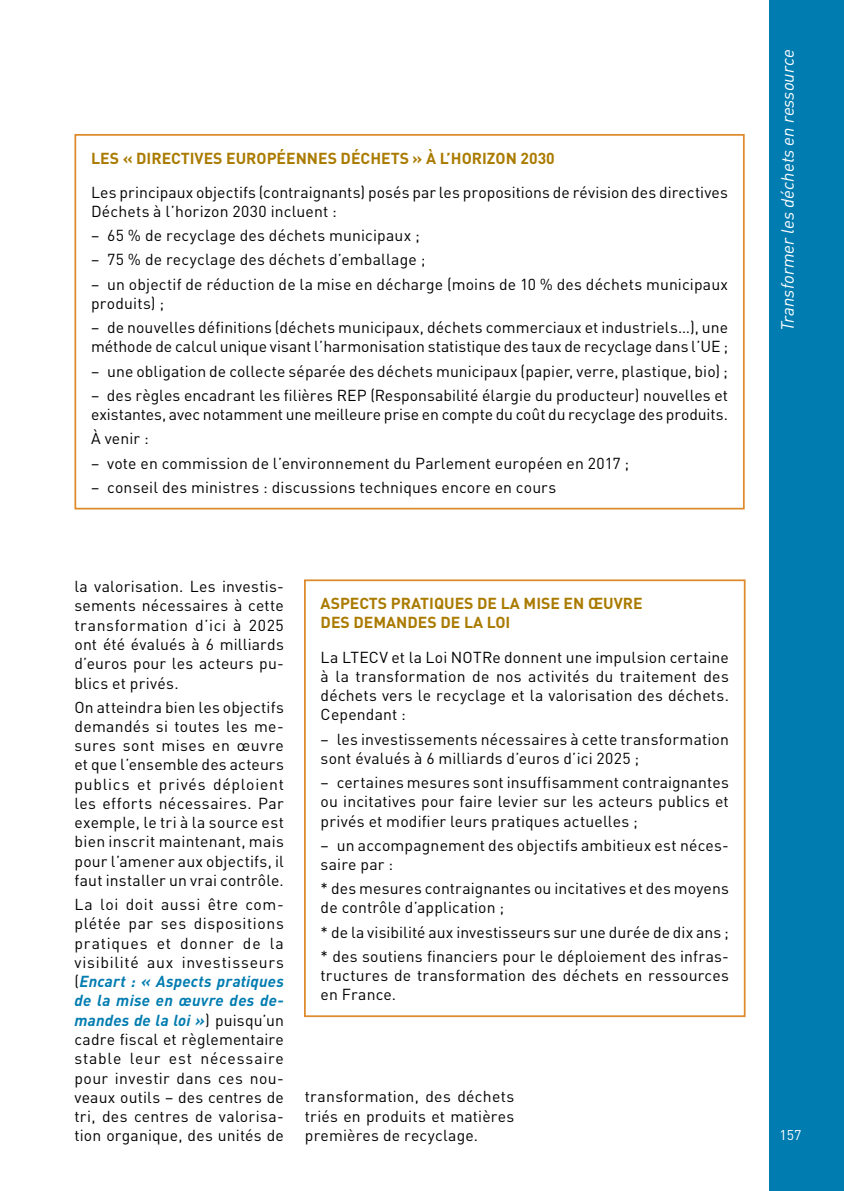
<style>
.page{position:relative;width:844px;height:1191px;background:#fff}
.page>*{position:absolute;margin:0;border:0;box-sizing:border-box;transform-origin:0 0}
.t1{font:italic 17.5px "DIN";color:#fff}
.t2{font:15.75px/19.2px "DIN";letter-spacing:.01em;color:#000}
.t3{font:700 15.75px/19.2px "DIN";color:#aa7b00}
.t4{font:14px "DIN";color:#fff}
.s1{font-weight:700;font-style:italic;color:#007cb0}
</style>
<div class="page">
<div style="left:769px;top:0;width:74px;height:1191px;background:#007cb0"></div>
<div style="left:74px;top:134px;width:670px;height:375px;border:2px solid #dd8b2c"></div>
<div style="left:304px;top:579px;width:441px;height:438px;border:2px solid #dd8b2c"></div>
<p class="t3" style="left:91px;top:148px;width:465px">LES « DIRECTIVES EUROPÉENNES DÉCHETS » À L’HORIZON 2030</p>
<p class="t2" style="left:91px;top:182px;width:638px">Les principaux objectifs (contraignants) posés par les propositions de révision des directives<br>Déchets à l’horizon 2030 incluent :</p>
<p class="t2" style="left:91px;top:226px;width:330px">– 65 % de recyclage des déchets municipaux ;</p>
<p class="t2" style="left:91px;top:250px;width:336px">– 75 % de recyclage des déchets d’emballage ;</p>
<p class="t2" style="left:91px;top:274px;width:638px">– un objectif de réduction de la mise en décharge (moins de 10 % des déchets municipaux produits) ;</p>
<p class="t2" style="left:91px;top:317px;width:638px">– de nouvelles définitions (déchets municipaux, déchets commerciaux et industriels…), une méthode de calcul unique visant l’harmonisation statistique des taux de recyclage dans l’UE ;</p>
<p class="t2" style="left:91px;top:361px;width:638px">– une obligation de collecte séparée des déchets municipaux (papier, verre, plastique, bio) ;</p>
<p class="t2" style="left:91px;top:385px;width:638px">– des règles encadrant les filières REP (Responsabilité élargie du producteur) nouvelles et existantes, avec notamment une meilleure prise en compte du coût du recyclage des produits.</p>
<p class="t2" style="left:91px;top:429px;width:59px">À venir :</p>
<p class="t2" style="left:91px;top:453px;width:539px">– vote en commission de l’environnement du Parlement européen en 2017 ;</p>
<p class="t2" style="left:91px;top:477px;width:466px">– conseil des ministres : discussions techniques encore en cours</p>
<p class="t2" style="left:74px;top:576px;width:211px;text-align:justify">la valorisation. Les investis&shy;sements nécessaires à cette transformation d’ici à 2025 ont été évalués à 6 milliards d’euros pour les acteurs pu&shy;blics et privés.</p>
<p class="t2" style="left:74px;top:697px;width:211px;text-align:justify">On atteindra bien les objectifs demandés si toutes les me&shy;sures sont mises en œuvre et que l’ensemble des acteurs publics et privés déploient les efforts nécessaires. Par exemple, le tri à la source est bien inscrit maintenant, mais pour l’amener aux objectifs, il faut installer un vrai contrôle.</p>
<p class="t2" style="left:74px;top:894px;width:211px;text-align:justify">La loi doit aussi être com&shy;plétée par ses dispositions pratiques et donner de la visibilité aux investisseurs (<span class="s1">Encart : « Aspects pratiques de la mise en œuvre des de&shy;mandes de la loi »</span>) puisqu’un cadre fiscal et règlementaire stable leur est nécessaire pour investir dans ces nou&shy;veaux outils – des centres de tri, des centres de valorisa&shy;tion organique, des unités de</p>
<p class="t3" style="left:320px;top:593px;width:323px">ASPECTS PRATIQUES DE LA MISE EN ŒUVRE<br>DES DEMANDES DE LA LOI</p>
<p class="t2" style="left:320px;top:647px;width:409px;text-align:justify">La LTECV et la Loi NOTRe donnent une impulsion certaine à la transformation de nos activités du traitement des déchets vers le recyclage et la valorisation des déchets.<br>Cependant :</p>
<p class="t2" style="left:320px;top:729px;width:409px">– les investissements nécessaires à cette transformation sont évalués à 6 milliards d’euros d’ici 2025 ;</p>
<p class="t2" style="left:320px;top:772px;width:409px;text-align:justify">– certaines mesures sont insuffisamment contraignantes ou incitatives pour faire levier sur les acteurs publics et privés et modifier leurs pratiques actuelles ;</p>
<p class="t2" style="left:320px;top:835px;width:409px">– un accompagnement des objectifs ambitieux est néces&shy;saire par :</p>
<p class="t2" style="left:320px;top:878px;width:409px">* des mesures contraignantes ou incitatives et des moyens de contrôle d’application ;</p>
<p class="t2" style="left:320px;top:919px;width:409px;line-height:24.2px">* de la visibilité aux investisseurs sur une durée de dix ans ; * des soutiens financiers pour le déploiement des infras-</p>
<p class="t2" style="left:320px;top:965px;width:409px">tructures de transformation des déchets en ressources en France.</p>
<p class="t2" style="left:305px;top:1086px;width:211px;text-align:justify">transformation, des déchets triés en produits et matières premières de recyclage.</p>
<p class="t1" style="left:776px;top:331px;width:283px;rotate:-90deg">Transformer les déchets en ressource</p>
<p class="t4" style="left:779px;top:1125px;width:23px">157</p>
</div>
